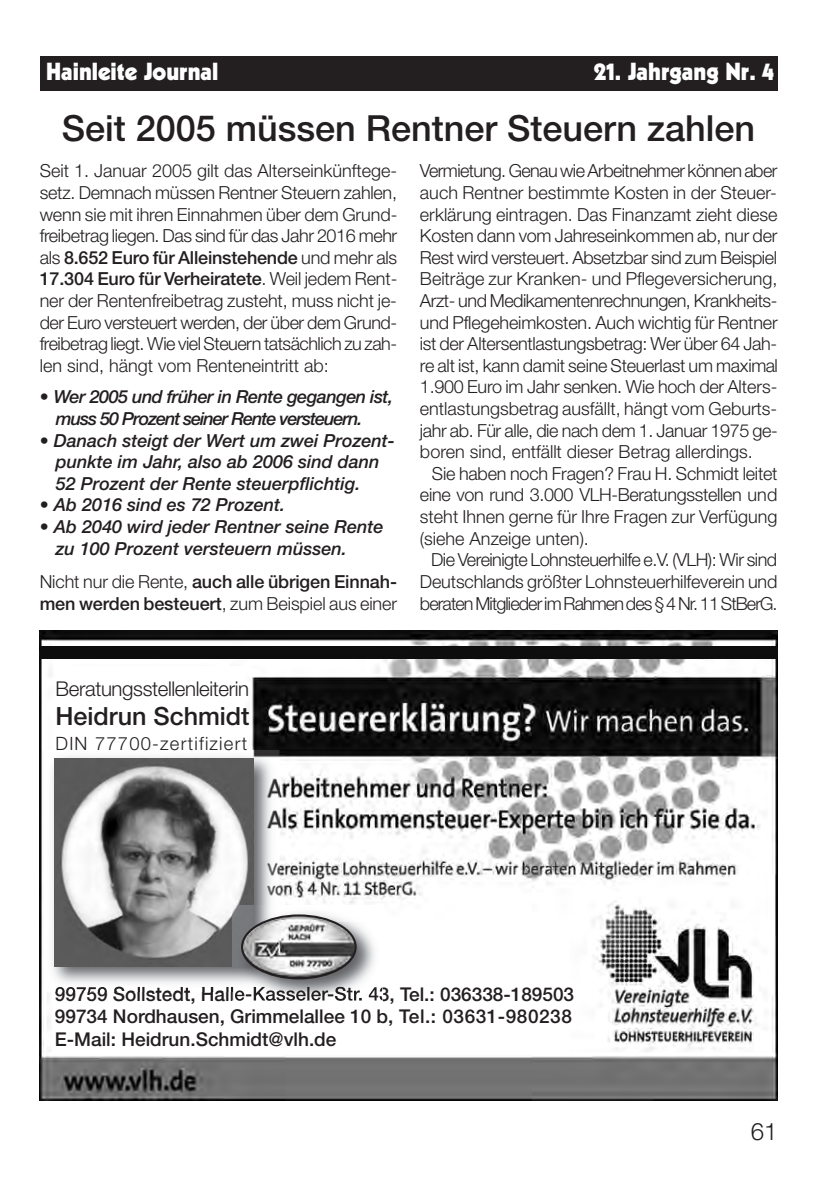
<style>
.page{position:relative;width:840px;height:1191px;background:#fff}
.page>*{position:absolute;margin:0;border:0;box-sizing:border-box;transform-origin:0 0}
.t1{font:500 36px "Helvetica Neue";color:#231f20}
.t2{font:500 25px "Helvetica Neue";color:#231f20}
.t3{font:900 24px "Kabel";color:#fff}
.t4{font:300 24px "Helvetica Neue";color:#231f20}
.t5{font:300 20.4px "Helvetica Neue";letter-spacing:-.02em;color:#231f20}
.t6{font:500 19px/22.8px "Helvetica Neue";color:#231f20}
.t7{font:300 18.4px "Helvetica Neue";letter-spacing:.065em;color:#231f20}
.t8{font:300 18px/21.6px "Helvetica Neue";color:#231f20;text-align:justify}
.t9{font:italic 500 18px/21.6px "Helvetica Neue";color:#231f20}
.t10{font:500 18px/21.6px "Helvetica Neue";letter-spacing:-.005em;color:#231f20}
.t11{font:italic 500 18px/21.6px "Helvetica Neue";letter-spacing:-.055em;color:#231f20}
.s1{font-weight:500}
.s2{font-weight:300}
</style>
<div class="page">
<div style="left:40px;top:57px;width:737px;height:34px;background:#231f20"></div>
<img style="left:40px;top:630px;width:737px;height:470px">
<div style="left:52px;top:922px;width:518px;height:131px;background:#fff"></div>
<div style="left:56px;top:666px;width:188px;height:247px;background:#fff"></div>
<img style="left:45px;top:750px;width:234px;height:242px">
<img style="left:52px;top:966px;width:227px;height:26px">
<img style="left:56px;top:750px;width:188px;height:8px">
<img style="left:56px;top:986px;width:137px;height:6px">
<img style="left:54px;top:758px;width:199px;height:208px">
<img style="left:279px;top:905px;width:103px;height:87px">
<img style="left:232px;top:992px;width:150px;height:9px">
<img style="left:232px;top:905px;width:47px;height:61px">
<svg style="left:241px;top:914px;width:115px;height:65px"></svg>
<div style="left:40px;top:646px;width:737px;height:13px;background:#0d0d0d"></div>
<h3 class="t3" style="left:46px;top:62px;width:174px">Hainleite Journal</h3>
<h3 class="t3" style="left:593px;top:62px;width:182px">21. Jahrgang Nr. 4</h3>
<h1 class="t1" style="left:62px;top:115px;width:694px">Seit 2005 müssen Rentner Steuern zahlen</h1>
<p class="t8" style="left:40px;top:162px;width:359px">Seit 1. Januar 2005 gilt das Alterseinkünftege&shy;setz. Demnach müssen Rentner Steuern zahlen, wenn sie mit ihren Einnahmen über dem Grund&shy;freibetrag liegen. Das sind für das Jahr 2016 mehr als <span class="s1">8.652 Euro für Alleinstehende</span> und mehr als <span class="s1">17.304 Euro für Verheiratete</span>. Weil jedem Rent&shy;ner der Rentenfreibetrag zusteht, muss nicht je&shy;der Euro versteuert werden, der über dem Grund&shy;freibetrag liegt. Wie viel Steuern tatsächlich zu zah&shy;len sind, hängt vom Renteneintritt ab:</p>
<p class="t11" style="left:56px;top:388px;width:338px;text-indent:-16px">• Wer 2005 und früher in Rente gegangen ist, muss 50 Prozent seiner Rente versteuern.</p>
<p class="t9" style="left:56px;top:431px;width:340px;text-indent:-16px">• Danach steigt der Wert um zwei Prozent&shy;punkte im Jahr, also ab 2006 sind dann<br>52 Prozent der Rente steuerpflichtig.</p>
<p class="t9" style="left:40px;top:496px;width:247px">• Ab 2016 sind es 72 Prozent.</p>
<p class="t9" style="left:56px;top:517px;width:329px;text-indent:-16px">• Ab 2040 wird jeder Rentner seine Rente zu 100 Prozent versteuern müssen.</p>
<p class="t10" style="left:40px;top:573px;width:359px"><span class="s2">Nicht nur die Rente,</span> auch alle übrigen Einnah&shy;men werden besteuert<span class="s2">, zum Beispiel aus einer</span></p>
<p class="t8" style="left:420px;top:162px;width:359px">Vermietung. Genau wie Arbeitnehmer können aber auch Rentner bestimmte Kosten in der Steuer&shy;erklärung eintragen. Das Finanzamt zieht diese Kosten dann vom Jahreseinkommen ab, nur der Rest wird versteuert. Absetzbar sind zum Beispiel Beiträge zur Kranken- und Pflegeversicherung, Arzt- und Medikamentenrechnungen, Krankheits&shy;und Pflegeheimkosten. Auch wichtig für Rentner ist der Altersentlastungsbetrag: Wer über 64 Jah&shy;re alt ist, kann damit seine Steuerlast um maximal 1.900 Euro im Jahr senken. Wie hoch der Alters&shy;entlastungsbetrag ausfällt, hängt vom Geburts&shy;jahr ab. Für alle, die nach dem 1. Januar 1975 ge&shy;boren sind, entfällt dieser Betrag allerdings.</p>
<p class="t8" style="left:420px;top:464px;width:359px;text-indent:12px">Sie haben noch Fragen? Frau H. Schmidt leitet eine von rund 3.000 VLH-Beratungsstellen und steht Ihnen gerne für Ihre Fragen zur Verfügung (siehe Anzeige unten).</p>
<p class="t8" style="left:420px;top:551px;width:359px;text-indent:11px">Die Vereinigte Lohnsteuerhilfe e.V. (VLH): Wir sind Deutschlands größter Lohnsteuerhilfeverein und beraten Mitglieder im Rahmen des § 4 Nr. 11 StBerG.</p>
<p class="t5" style="left:55px;top:681px;width:195px">Beratungsstellenleiterin</p>
<h2 class="t2" style="left:55px;top:707px;width:195px">Heidrun Schmidt</h2>
<p class="t7" style="left:55px;top:737px;width:193px">DIN 77700-zertifiziert</p>
<p class="t6" style="left:55px;top:984px;width:520px">99759 Sollstedt, Halle-Kasseler-Str. 43, Tel.: 036338-189503<br>99734 Nordhausen, Grimmelallee 10 b, Tel.: 03631-980238<br>E-Mail: Heidrun.Schmidt@vlh.de</p>
<h3 class="t4" style="left:750px;top:1123px;width:28px">61</h3>
</div>
